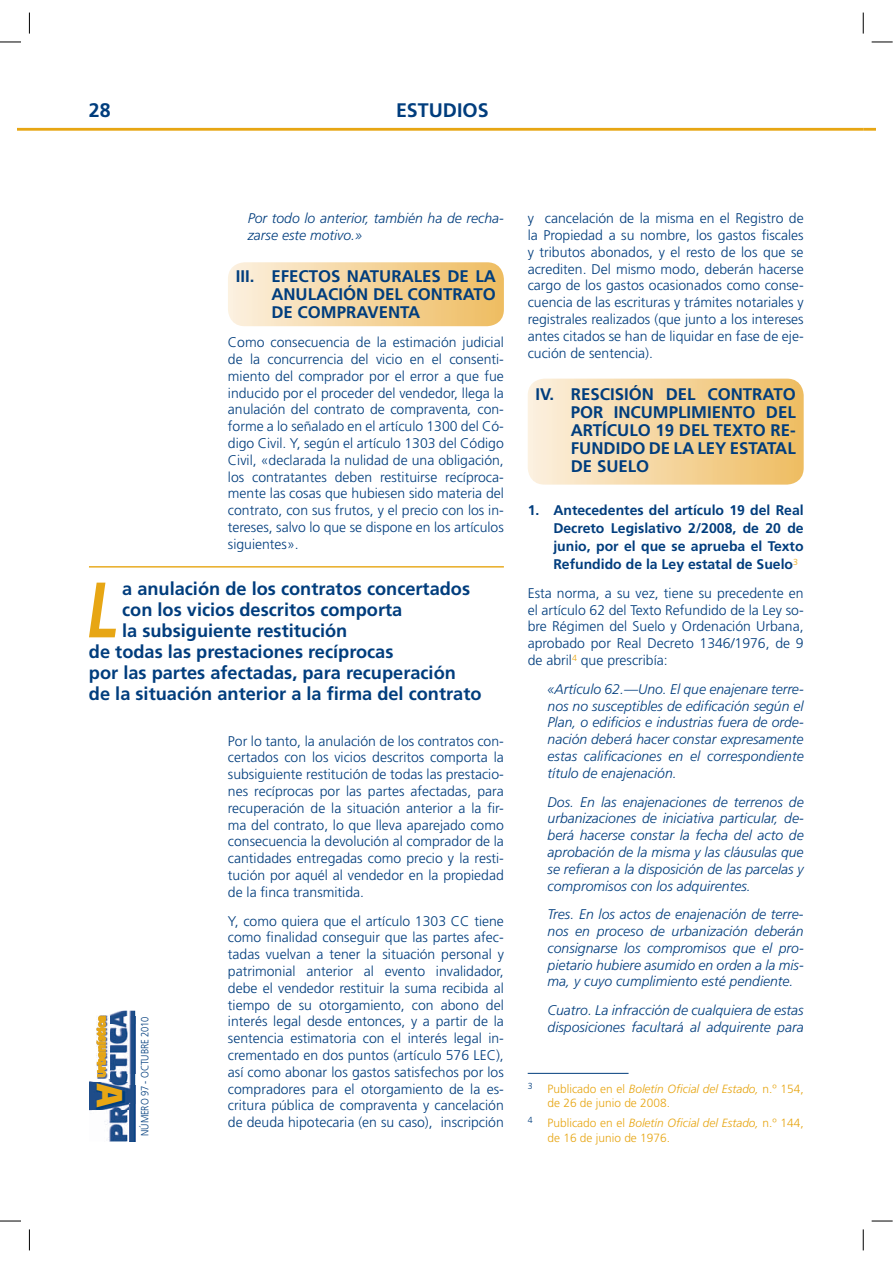
<style>
.page{position:relative;width:893px;height:1263px;background:#fff}
.page>*{position:absolute;margin:0;border:0;box-sizing:border-box;transform-origin:0 0}
.t1{font:700 78.45px "Frutiger";color:#e7a614;scale:.8 1}
.t2{font:900 34.2px "Antique Olive";color:#e7a614}
.t3{font:700 19.65px "Frutiger";color:#003d7d}
.t4{font:700 18.15px "Frutiger";color:#003d7d}
.t5{font:700 16.8px/18.1px "Frutiger";color:#003d7d;text-align:justify}
.t6{font:300 13.95px/16.8px "Frutiger";color:#003d7d;text-align:justify}
.t7{font:italic 300 13.95px/16.8px "Frutiger";color:#003d7d;text-align:justify}
.t8{font:700 13.95px/18.1px "Frutiger";color:#003d7d;text-align:justify}
.t9{font:300 11.85px/14.2px "Frutiger";color:#e7a614}
.t10{font:300 10.5px "Frutiger";letter-spacing:-.015em;color:#003d7d;scale:.9 1}
.t11{font:900 10.35px "Antique Olive";color:#e7a614}
.t12{font:300 8.85px "Frutiger";color:#003d7d}
.s1{font-style:italic}
</style>
<div class="page">
<hr style="left:18px;top:128px;width:845px;height:3px;background:#e7a614">
<svg style="left:109px;top:1011px;width:27px;height:131px"></svg>
<img style="left:89px;top:1109px;width:39px;height:32px">
<img style="left:108px;top:1073px;width:27px;height:12px">
<img style="left:109px;top:1011px;width:26px;height:6px">
<img style="left:109px;top:1017px;width:26px;height:56px">
<img style="left:128px;top:1085px;width:7px;height:57px">
<img style="left:96px;top:1015px;width:13px;height:64px">
<svg style="left:97px;top:1016px;width:9px;height:61px"></svg>
<img style="left:89px;top:1082px;width:39px;height:27px">
<svg style="left:863px;top:128px;width:12px;height:3px"></svg>
<div style="left:528px;top:379px;width:276px;height:106px;background:linear-gradient(to right,#fcf0df,#eebc60);border-radius:17px"></div>
<div style="left:228px;top:262px;width:276px;height:64px;background:linear-gradient(to right,#fcf0df,#eebc60);border-radius:17px"></div>
<hr style="left:528px;top:1073px;width:100px;height:1px;background:#003d7d">
<hr style="left:89px;top:566px;width:415px;height:2px;background:#e7a614">
<svg style="left:1px;top:42px;width:20px;height:1px"></svg>
<svg style="left:871px;top:42px;width:21px;height:1px"></svg>
<svg style="left:1px;top:1221px;width:20px;height:1px"></svg>
<svg style="left:871px;top:1221px;width:21px;height:1px"></svg>
<svg style="left:29px;top:13px;width:1px;height:21px"></svg>
<svg style="left:29px;top:1229px;width:1px;height:21px"></svg>
<svg style="left:863px;top:13px;width:1px;height:21px"></svg>
<svg style="left:863px;top:1229px;width:1px;height:21px"></svg>
<h3 class="t3" style="left:89px;top:99px;width:23px">28</h3>
<h3 class="t3" style="left:396px;top:99px;width:94px">ESTUDIOS</h3>
<p class="t7" style="left:248px;top:210px;width:258px">Por todo lo anterior, también ha de recha&shy;zarse este motivo.»</p>
<p class="t5" style="left:271px;top:267px;width:226px;text-indent:-35px">III. EFECTOS NATURALES DE LA ANULACIÓN DEL CONTRATO DE COMPRAVENTA</p>
<p class="t6" style="left:228px;top:334px;width:277px">Como consecuencia de la estimación judicial de la concurrencia del vicio en el consenti&shy;miento del comprador por el error a que fue inducido por el proceder del vendedor, llega la anulación del contrato de compraventa<span class="s1">,</span> con&shy;forme a lo señalado en el artículo 1300 del Có&shy;digo Civil. Y, según el artículo 1303 del Código Civil, «declarada la nulidad de una obligación, los contratantes deben restituirse recíproca&shy;mente las cosas que hubiesen sido materia del contrato, con sus frutos, y el precio con los in&shy;tereses, salvo lo que se dispone en los artículos siguientes».</p>
<h1 class="t1" style="left:84px;top:564px;width:57px">L</h1>
<h3 class="t4" style="left:122px;top:578px;width:349px">a anulación de los contratos concertados</h3>
<h3 class="t4" style="left:122px;top:599px;width:282px">con los vicios descritos comporta</h3>
<h3 class="t4" style="left:122px;top:620px;width:227px">la subsiguiente restitución</h3>
<h3 class="t4" style="left:89px;top:641px;width:306px">de todas las prestaciones recíprocas</h3>
<h3 class="t4" style="left:89px;top:662px;width:368px">por las partes afectadas, para recuperación</h3>
<h3 class="t4" style="left:89px;top:683px;width:394px">de la situación anterior a la firma del contrato</h3>
<p class="t11" style="left:95px;top:1077px;width:63px;rotate:-90deg">Urbanística</p>
<h2 class="t2" style="left:130px;top:1083px;width:26px;rotate:90deg">A</h2>
<p class="t10" style="left:139px;top:1136px;width:134px;rotate:-90deg">NÚMERO 97 - OCTUBRE 2010</p>
<p class="t6" style="left:228px;top:733px;width:277px">Por lo tanto, la anulación de los contratos con&shy;certados con los vicios descritos comporta la subsiguiente restitución de todas las prestacio&shy;nes recíprocas por las partes afectadas, para recuperación de la situación anterior a la fir&shy;ma del contrato, lo que lleva aparejado como consecuencia la devolución al comprador de la cantidades entregadas como precio y la resti&shy;tución por aquél al vendedor en la propiedad de la finca transmitida.</p>
<p class="t6" style="left:228px;top:913px;width:277px">Y, como quiera que el artículo 1303 CC tiene como finalidad conseguir que las partes afec&shy;tadas vuelvan a tener la situación personal y patrimonial anterior al evento invalidador, debe el vendedor restituir la suma recibida al tiempo de su otorgamiento, con abono del interés legal desde entonces, y a partir de la sentencia estimatoria con el interés legal in&shy;crementado en dos puntos (artículo 576 LEC), así como abonar los gastos satisfechos por los compradores para el otorgamiento de la es&shy;critura pública de compraventa y cancelación de deuda hipotecaria (en su caso), inscripción</p>
<p class="t6" style="left:528px;top:210px;width:277px">y cancelación de la misma en el Registro de la Propiedad a su nombre, los gastos fiscales y tributos abonados, y el resto de los que se acrediten. Del mismo modo, deberán hacerse cargo de los gastos ocasionados como conse&shy;cuencia de las escrituras y trámites notariales y registrales realizados (que junto a los intereses antes citados se han de liquidar en fase de eje&shy;cución de sentencia).</p>
<p class="t5" style="left:571px;top:385px;width:226px;text-indent:-35px">IV. RESCISIÓN DEL CONTRATO POR INCUMPLIMIENTO DEL ARTÍCULO 19 DEL TEXTO RE-FUNDIDO DE LA LEY ESTATAL DE SUELO</p>
<p class="t8" style="left:553px;top:501px;width:252px;text-indent:-26px">1. Antecedentes del artículo 19 del Real Decreto Legislativo 2/2008, de 20 de junio, por el que se aprueba el Texto Refundido de la Ley estatal de Suelo<sup>3</sup></p>
<p class="t6" style="left:528px;top:585px;width:277px">Esta norma, a su vez, tiene su precedente en el artículo 62 del Texto Refundido de la Ley so&shy;bre Régimen del Suelo y Ordenación Urbana, aprobado por Real Decreto 1346/1976, de 9 de abril<sup>4</sup> que prescribía:</p>
<p class="t7" style="left:547px;top:681px;width:258px">«Artículo 62.—Uno. El que enajenare terre&shy;nos no susceptibles de edificación según el Plan, o edificios e industrias fuera de orde&shy;nación deberá hacer constar expresamente estas calificaciones en el correspondiente título de enajenación.</p>
<p class="t7" style="left:547px;top:793px;width:258px">Dos. En las enajenaciones de terrenos de urbanizaciones de iniciativa particular, de&shy;berá hacerse constar la fecha del acto de aprobación de la misma y las cláusulas que se refieran a la disposición de las parcelas y compromisos con los adquirentes.</p>
<p class="t7" style="left:547px;top:906px;width:258px">Tres. En los actos de enajenación de terre&shy;nos en proceso de urbanización deberán consignarse los compromisos que el pro&shy;pietario hubiere asumido en orden a la mis&shy;ma, y cuyo cumplimiento esté pendiente.</p>
<p class="t7" style="left:547px;top:1002px;width:258px">Cuatro. La infracción de cualquiera de estas disposiciones facultará al adquirente para</p>
<p class="t12" style="left:528px;top:1081px;width:6px">3</p>
<p class="t9" style="left:547px;top:1082px;width:258px">Publicado en el <span class="s1">Boletín Oficial del Estado,</span> n.º 154, de 26 de junio de 2008.</p>
<p class="t12" style="left:528px;top:1115px;width:6px">4</p>
<p class="t9" style="left:547px;top:1116px;width:258px">Publicado en el <span class="s1">Boletín Oficial del Estado,</span> n.º 144, de 16 de junio de 1976.</p>
</div>
